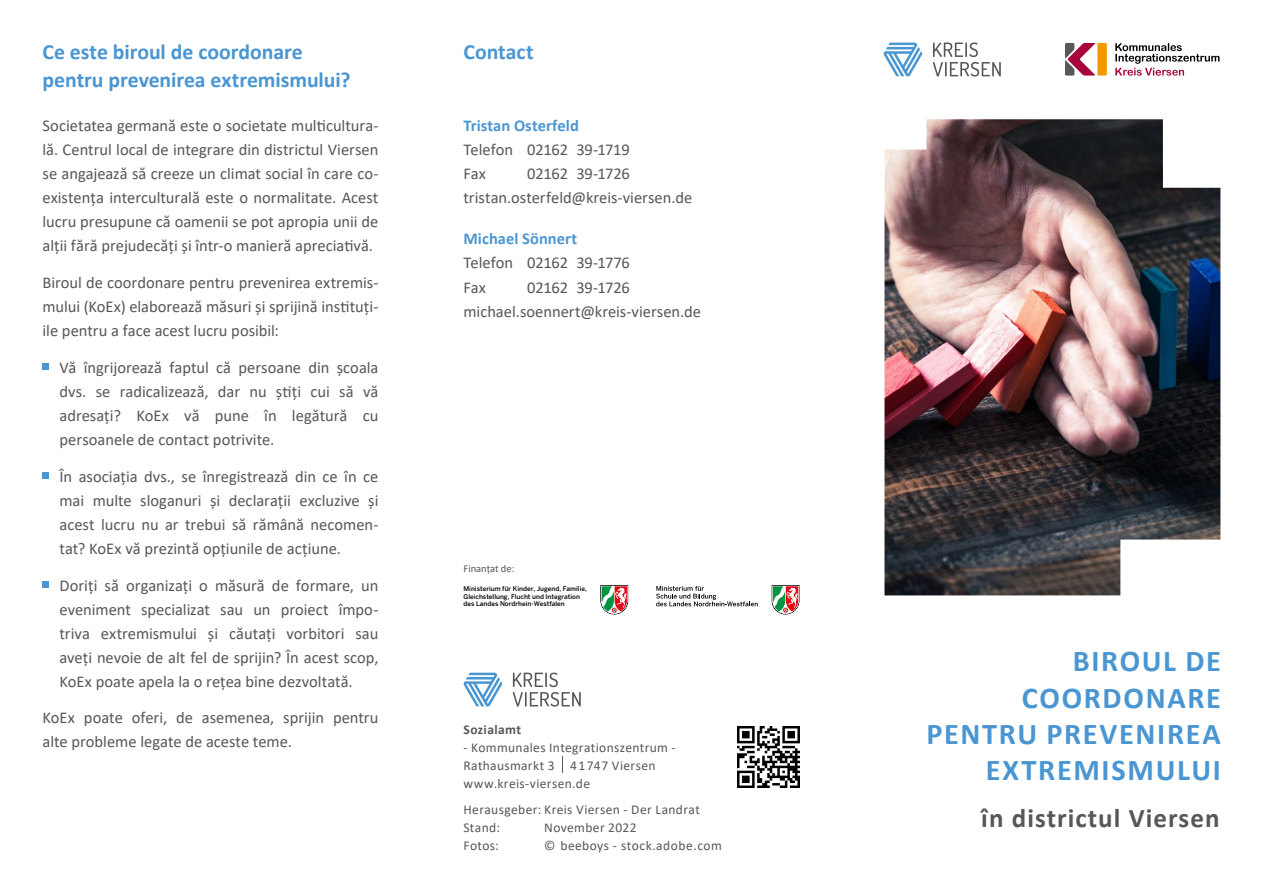
<style>
.page{position:relative;width:1263px;height:893px;background:#fff}
.page>*{position:absolute;margin:0;border:0;box-sizing:border-box;transform-origin:0 0}
.t1{font:700 30.3px/36.5px "Calibri";letter-spacing:.055em;color:#4a96d2;text-align:right}
.t2{font:700 27px "Calibri";letter-spacing:.04em;color:#575756}
.t3{font:700 21.75px "Calibri";color:#4a96d2}
.t4{font:16.5px/24px "Calibri";color:#575756;text-align:justify}
.t5{font:700 16.5px "Calibri";color:#4a96d2}
.t6{font:13.5px/18px "Calibri";letter-spacing:.025em;color:#575756}
.t7{font:700 13.5px "Calibri";letter-spacing:.025em;color:#575756}
.t8{font:10.5px "Calibri";color:#575756}
.t9{font:500 6.45px/7.8px "Benton Sans";color:#000}
</style>
<div class="page">
<div style="left:43px;top:363px;width:6px;height:7px;background:#4a96d2"></div>
<div style="left:43px;top:472px;width:6px;height:7px;background:#4a96d2"></div>
<svg style="left:43px;top:581px;width:6px;height:6px"></svg>
<svg style="left:883px;top:43px;width:39px;height:33px"></svg>
<svg style="left:933px;top:43px;width:68px;height:34px"></svg>
<svg style="left:1115px;top:43px;width:104px;height:33px"></svg>
<div style="left:1097px;top:43px;width:10px;height:33px;background:#f49800"></div>
<svg style="left:1065px;top:43px;width:30px;height:33px"></svg>
<img style="left:884px;top:119px;width:336px;height:476px">
<svg style="left:600px;top:585px;width:28px;height:29px"></svg>
<svg style="left:772px;top:585px;width:27px;height:29px"></svg>
<svg style="left:656px;top:586px;width:102px;height:20px"></svg>
<img style="left:738px;top:726px;width:61px;height:62px">
<svg style="left:463px;top:673px;width:39px;height:33px"></svg>
<svg style="left:513px;top:673px;width:68px;height:34px"></svg>
<svg style="left:562px;top:756px;width:1px;height:17px"></svg>
<h3 class="t3" style="left:43px;top:36px;width:262px">Ce este biroul de coordonare</h3>
<h3 class="t3" style="left:463px;top:36px;width:72px">Contact</h3>
<h3 class="t3" style="left:43px;top:65px;width:309px">pentru prevenirea extremismului?</h3>
<p class="t4" style="left:43px;top:114px;width:337px">Societatea germană este o societate multicultura&shy;lă. Centrul local de integrare din districtul Viersen se angajează să creeze un climat social în care co&shy;existența interculturală este o normalitate. Acest lucru presupune că oamenii se pot apropia unii de alții fără prejudecăți și într-o manieră apreciativă.</p>
<p class="t4" style="left:43px;top:270px;width:337px">Biroul de coordonare pentru prevenirea extremis&shy;mului (KoEx) elaborează măsuri și sprijină instituți&shy;ile pentru a face acest lucru posibil:</p>
<p class="t4" style="left:60px;top:355px;width:320px">Vă îngrijorează faptul că persoane din școala dvs. se radicalizează, dar nu știți cui să vă adresați? KoEx vă pune în legătură cu persoanele de contact potrivite.</p>
<p class="t4" style="left:60px;top:464px;width:320px">În asociația dvs., se înregistrează din ce în ce mai multe sloganuri și declarații excluzive și acest lucru nu ar trebui să rămână necomen&shy;tat? KoEx vă prezintă opțiunile de acțiune.</p>
<p class="t4" style="left:60px;top:573px;width:320px">Doriți să organizați o măsură de formare, un eveniment specializat sau un proiect împo&shy;triva extremismului și căutați vorbitori sau aveți nevoie de alt fel de sprijin? În acest scop, KoEx poate apela la o rețea bine dezvoltată.</p>
<p class="t4" style="left:43px;top:705px;width:337px">KoEx poate oferi, de asemenea, sprijin pentru alte probleme legate de aceste teme.</p>
<p class="t5" style="left:463px;top:114px;width:117px">Tristan Osterfeld</p>
<p class="t4" style="left:463px;top:138px;width:168px">Telefon 02162 39-1719<br>Fax</p>
<p class="t4" style="left:463px;top:162px;width:230px;text-align:center">02162 39-1726 tristan.osterfeld@kreis-viersen.de</p>
<p class="t5" style="left:463px;top:227px;width:115px">Michael Sönnert</p>
<p class="t4" style="left:463px;top:251px;width:168px">Telefon 02162 39-1776<br>Fax</p>
<p class="t4" style="left:463px;top:275px;width:239px;text-align:center">02162 39-1726 michael.soennert@kreis-viersen.de</p>
<p class="t8" style="left:463px;top:561px;width:52px">Finanțat de:</p>
<p class="t9" style="left:463px;top:584px;width:125px">Ministerium für Kinder, Jugend, Familie,<br>Gleichstellung, Flucht und Integration des Landes Nordrhein-Westfalen</p>
<p class="t7" style="left:463px;top:720px;width:59px">Sozialamt</p>
<p class="t6" style="left:463px;top:738px;width:214px">- Kommunales Integrationszentrum -<br>Rathausmarkt 3 41747 Viersen www.kreis-viersen.de</p>
<p class="t6" style="left:463px;top:801px;width:238px">Herausgeber: Kreis Viersen - Der Landrat<br>Stand:</p>
<p class="t6" style="left:544px;top:819px;width:94px">November 2022</p>
<p class="t6" style="left:463px;top:837px;width:37px">Fotos:</p>
<p class="t6" style="left:544px;top:837px;width:179px">© beeboys - stock.adobe.com</p>
<h1 class="t1" style="left:926px;top:642px;width:296px">BIROUL DE<br>COORDONARE<br>PENTRU PREVENIREA<br>EXTREMISMULUI</h1>
<h2 class="t2" style="left:981px;top:799px;width:240px">în districtul Viersen</h2>
</div>
